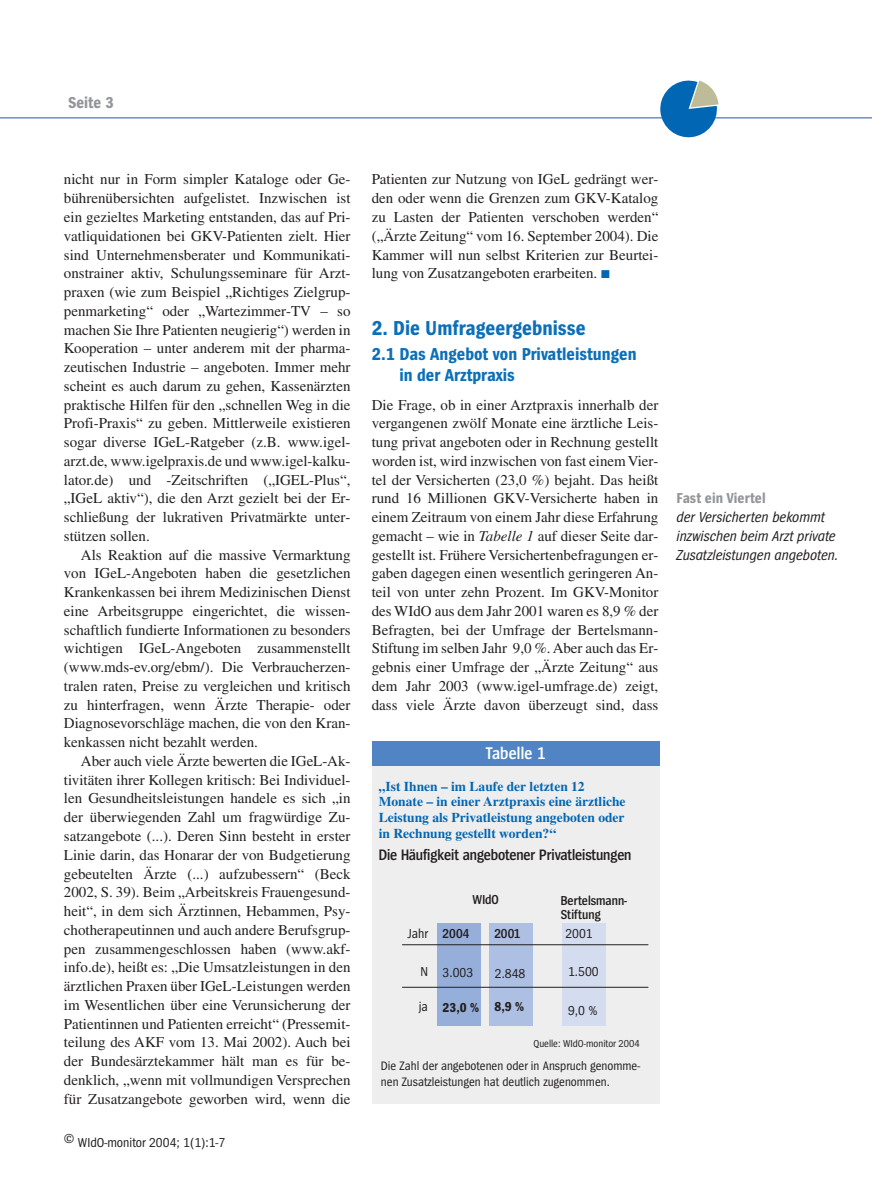
<style>
.page{position:relative;width:872px;height:1190px;background:#fff}
.page>*{position:absolute;margin:0;border:0;box-sizing:border-box;transform-origin:0 0}
.t1{font:700 21px "Spiegel Cd";color:#0c6fb8}
.t2{font:700 18px/21px "Spiegel Cd";color:#0c6fb8}
.t3{font:600 17.7px "Spiegel Cd";letter-spacing:.01em;color:#fff}
.t4{font:700 16.5px "Spiegel Cd";color:#939598}
.t5{font:600 15.75px "Spiegel Cd";letter-spacing:-.01em;color:#231f20}
.t6{font:15px/18.8px "Times";color:#231f20;text-align:justify}
.t7{font:italic 15px/18.8px "Spiegel Cd";color:#231f20}
.t8{font:700 15px "Spiegel Cd";color:#939598}
.t9{font:700 13.5px/15.8px "Times";color:#0166b3}
.t10{font:13.5px "Spiegel Cd";color:#231f20}
.t11{font:600 13.5px/13.5px "Spiegel Cd";color:#231f20}
.t12{font:700 13.5px "Spiegel Cd";color:#231f20}
.t13{font:12.75px/15.8px "Spiegel Cd";color:#231f20}
.t14{font:10.5px "Spiegel Cd";color:#231f20}
.s1{font-family:"GG Meta";color:#0166b3}
.s2{font-style:italic}
</style>
<div class="page">
<div style="left:372px;top:747px;width:287px;height:356px;background:#eeeeef"></div>
<div style="left:372px;top:741px;width:287px;height:24px;background:#5084c4"></div>
<div style="left:437px;top:923px;width:44px;height:102px;background:#96afda"></div>
<div style="left:489px;top:923px;width:44px;height:102px;background:#adbfe2"></div>
<div style="left:562px;top:922px;width:44px;height:103px;background:#d4ddef"></div>
<hr style="left:402px;top:944px;width:246px;height:1px;background:#231f20">
<hr style="left:402px;top:987px;width:246px;height:1px;background:#231f20">
<hr style="left:0;top:117px;width:872px;height:2px;background:#6990ca">
<svg style="left:660px;top:81px;width:58px;height:56px"></svg>
<p class="t4" style="left:68px;top:96px;width:47px">Seite 3</p>
<p class="t6" style="left:64px;top:171px;width:288px">nicht nur in Form simpler Kataloge oder Ge&shy;bührenübersichten aufgelistet. Inzwischen ist ein gezieltes Marketing entstanden, das auf Pri&shy;vatliquidationen bei GKV-Patienten zielt. Hier sind Unternehmensberater und Kommunikati&shy;onstrainer aktiv, Schulungsseminare für Arzt&shy;praxen (wie zum Beispiel „Richtiges Zielgrup&shy;penmarketing“ oder „Wartezimmer-TV – so machen Sie Ihre Patienten neugierig“) werden in Kooperation – unter anderem mit der pharma&shy;zeutischen Industrie – angeboten. Immer mehr scheint es auch darum zu gehen, Kassenärzten praktische Hilfen für den „schnellen Weg in die Profi-Praxis“ zu geben. Mittlerweile existieren sogar diverse IGeL-Ratgeber (z.B. www.igel&shy;arzt.de, www.igelpraxis.de und www.igel-kalku&shy;lator.de) und -Zeitschriften („IGEL-Plus“, „IGeL aktiv“), die den Arzt gezielt bei der Er&shy;schließung der lukrativen Privatmärkte unter&shy;stützen sollen.</p>
<p class="t6" style="left:64px;top:546px;width:288px;text-indent:17px">Als Reaktion auf die massive Vermarktung von IGeL-Angeboten haben die gesetzlichen Krankenkassen bei ihrem Medizinischen Dienst eine Arbeitsgruppe eingerichtet, die wissen&shy;schaftlich fundierte Informationen zu besonders wichtigen IGeL-Angeboten zusammenstellt (www.mds-ev.org/ebm/). Die Verbraucherzen&shy;tralen raten, Preise zu vergleichen und kritisch zu hinterfragen, wenn Ärzte Therapie- oder Diagnosevorschläge machen, die von den Kran&shy;kenkassen nicht bezahlt werden.</p>
<p class="t6" style="left:64px;top:753px;width:288px;text-indent:17px">Aber auch viele Ärzte bewerten die IGeL-Ak&shy;tivitäten ihrer Kollegen kritisch: Bei Individuel&shy;len Gesundheitsleistungen handele es sich „in der überwiegenden Zahl um fragwürdige Zu&shy;satzangebote (...). Deren Sinn besteht in erster Linie darin, das Honarar der von Budgetierung gebeutelten Ärzte (...) aufzubessern“ (Beck 2002, S. 39). Beim „Arbeitskreis Frauengesund&shy;heit“, in dem sich Ärztinnen, Hebammen, Psy&shy;chotherapeutinnen und auch andere Berufsgrup&shy;pen zusammengeschlossen haben (www.akf&shy;info.de), heißt es: „Die Umsatzleistungen in den ärztlichen Praxen über IGeL-Leistungen werden im Wesentlichen über eine Verunsicherung der Patientinnen und Patienten erreicht“ (Pressemit&shy;teilung des AKF vom 13. Mai 2002). Auch bei der Bundesärztekammer hält man es für be&shy;denklich, „wenn mit vollmundigen Versprechen für Zusatzangebote geworben wird, wenn die</p>
<p class="t10" style="left:64px;top:1137px;width:163px">© WIdO-monitor 2004; 1(1):1-7</p>
<p class="t6" style="left:372px;top:171px;width:288px">Patienten zur Nutzung von IGeL gedrängt wer&shy;den oder wenn die Grenzen zum GKV-Katalog zu Lasten der Patienten verschoben werden“ („Ärzte Zeitung“ vom 16. September 2004). Die Kammer will nun selbst Kriterien zur Beurtei&shy;lung von Zusatzangeboten erarbeiten. <span class="s1">√</span></p>
<h1 class="t1" style="left:372px;top:319px;width:215px">2. Die Umfrageergebnisse</h1>
<p class="t2" style="left:399px;top:345px;width:239px;text-indent:-28px">2.1 Das Angebot von Privatleistungen in der Arztpraxis</p>
<p class="t6" style="left:372px;top:396px;width:288px">Die Frage, ob in einer Arztpraxis innerhalb der vergangenen zwölf Monate eine ärztliche Leis&shy;tung privat angeboten oder in Rechnung gestellt worden ist, wird inzwischen von fast einem Vier&shy;tel der Versicherten (23,0 %) bejaht. Das heißt rund 16 Millionen GKV-Versicherte haben in einem Zeitraum von einem Jahr diese Erfahrung gemacht – wie in <span class="s2">Tabelle 1</span> auf dieser Seite dar&shy;gestellt ist. Frühere Versichertenbefragungen er&shy;gaben dagegen einen wesentlich geringeren An&shy;teil von unter zehn Prozent. Im GKV-Monitor des WIdO aus dem Jahr 2001 waren es 8,9 % der Befragten, bei der Umfrage der Bertelsmann-Stiftung im selben Jahr 9,0 %. Aber auch das Er&shy;gebnis einer Umfrage der „Ärzte Zeitung“ aus dem Jahr 2003 (www.igel-umfrage.de) zeigt, dass viele Ärzte davon überzeugt sind, dass</p>
<p class="t3" style="left:485px;top:746px;width:62px">Tabelle 1</p>
<p class="t9" style="left:379px;top:779px;width:248px">„Ist Ihnen – im Laufe der letzten 12<br>Monate – in einer Arztpraxis eine ärztliche Leistung als Privatleistung angeboten oder in Rechnung gestellt worden?“</p>
<p class="t5" style="left:379px;top:849px;width:254px">Die Häufigkeit angebotener Privatleistungen</p>
<p class="t10" style="left:407px;top:928px;width:22px">Jahr</p>
<p class="t10" style="left:420px;top:966px;width:9px">N</p>
<p class="t10" style="left:419px;top:1001px;width:11px">ja</p>
<p class="t11" style="left:472px;top:894px;width:28px">WIdO</p>
<p class="t11" style="left:442px;top:927px;width:29px">2004</p>
<p class="t10" style="left:442px;top:967px;width:32px">3.003</p>
<p class="t12" style="left:442px;top:1002px;width:38px">23,0 %</p>
<p class="t11" style="left:494px;top:927px;width:28px">2001</p>
<p class="t10" style="left:495px;top:968px;width:32px">2.848</p>
<p class="t12" style="left:494px;top:1001px;width:31px">8,9 %</p>
<p class="t11" style="left:561px;top:895px;width:68px">Bertelsmann-<br>Stiftung</p>
<p class="t10" style="left:565px;top:928px;width:29px">2001</p>
<p class="t10" style="left:568px;top:966px;width:32px">1.500</p>
<p class="t10" style="left:568px;top:1005px;width:31px">9,0 %</p>
<p class="t14" style="left:533px;top:1039px;width:108px">Quelle: WIdO-monitor 2004</p>
<p class="t13" style="left:381px;top:1058px;width:261px">Die Zahl der angebotenen oder in Anspruch genomme&shy;nen Zusatzleistungen hat deutlich zugenommen.</p>
<p class="t8" style="left:676px;top:492px;width:91px">Fast ein Viertel</p>
<p class="t7" style="left:676px;top:509px;width:163px">der Versicherten bekommt inzwischen beim Arzt private<br>Zusatzleistungen angeboten.</p>
</div>
